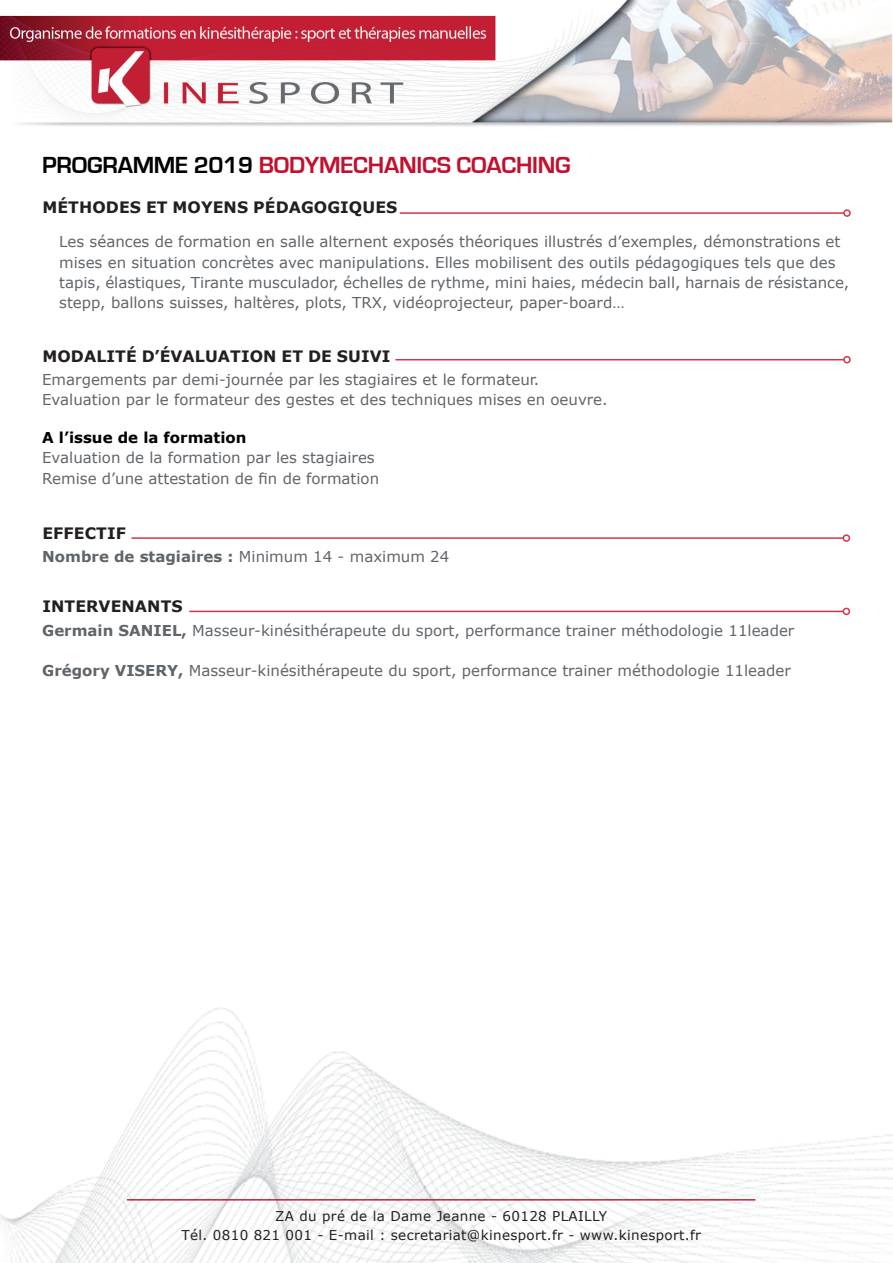
<style>
.page{position:relative;width:893px;height:1263px;background:#fff}
.page>*{position:absolute;margin:0;border:0;box-sizing:border-box;transform-origin:0 0}
.t1{font:700 24px "Eurostile";letter-spacing:-.01em;color:#c3102f}
.t2{font:700 15.75px "Verdana";letter-spacing:.005em;color:#231f20}
.t3{font:15px/20.2px "Verdana";color:#60656a}
.t4{font:700 15px "Verdana";color:#60656a}
.t5{font:700 15px "Verdana";color:#000}
.t6{font:13.5px/19.5px "Verdana";letter-spacing:.025em;color:#231f20;text-align:center}
.s1{color:#000}
.s2{font-weight:400}
.s3{font-weight:700}
</style>
<div class="page">
<img style="left:0;top:1007px;width:893px;height:256px">
<img style="left:0;top:0;width:893px;height:127px">
<hr style="left:127px;top:1199px;width:628px;height:1px;background:#c31f3b">
<hr style="left:400px;top:212px;width:444px;height:2px;background:#d33449">
<div style="left:843px;top:209px;width:8px;height:8px;border:2px solid #d33449;border-radius:50%"></div>
<hr style="left:395px;top:359px;width:449px;height:1px;background:#d33449">
<div style="left:843px;top:356px;width:8px;height:7px;border:2px solid #d33449;border-radius:50%"></div>
<hr style="left:131px;top:537px;width:712px;height:2px;background:#d33449">
<div style="left:843px;top:534px;width:7px;height:8px;border:2px solid #d33449;border-radius:50%"></div>
<hr style="left:189px;top:611px;width:654px;height:1px;background:#d33449">
<div style="left:843px;top:608px;width:7px;height:7px;border:2px solid #d33449;border-radius:50%"></div>
<h1 class="t1" style="left:42px;top:152px;width:530px"><span class="s1">PROGRAMME 2019</span> BODYMECHANICS COACHING</h1>
<p class="t2" style="left:42px;top:196px;width:356px">M ÉTHODES ET MOYENS PÉDAGOGIQUES</p>
<p class="t3" style="left:59px;top:232px;width:792px">Les séances de formation en salle alternent exposés théoriques illustrés d’exemples, démonstrations et mises en situation concrètes avec manipulations. Elles mobilisent des outils pédagogiques tels que des tapis, élastiques, Tirante musculador, échelles de rythme, mini haies, médecin ball, harnais de résistance, stepp, ballons suisses, haltères, plots, TRX, vidéoprojecteur, paper-board…</p>
<p class="t2" style="left:42px;top:345px;width:350px">MO DALITÉ D’ÉVALUATIO N ET DE SUIVI</p>
<p class="t3" style="left:42px;top:369px;width:567px">Emargements par demi-journée par les stagiaires et le formateur.<br>Evaluation par le formateur des gestes et des techniques mises en oeuvre.</p>
<p class="t5" style="left:42px;top:427px;width:206px">A L’ISSUE DE LA FORMATION</p>
<p class="t3" style="left:42px;top:448px;width:339px">Evaluation de la formation par les stagiaires<br>Remise d’une attestation de fin de formation</p>
<p class="t2" style="left:42px;top:522px;width:85px">EFFECTIF</p>
<p class="t4" style="left:42px;top:546px;width:409px">NOMBRE DE STAGIAIRES : <span class="s2">Minimum 14 - maximum 24</span></p>
<p class="t2" style="left:42px;top:595px;width:142px">INTERVENANTS</p>
<p class="t4" style="left:42px;top:620px;width:88px">GERMAIN SANIEL</p>
<p class="t3" style="left:182px;top:620px;width:614px"><span class="s3">,</span> Masseur-kinésithérapeute du sport, performance trainer méthodologie 11leader</p>
<p class="t4" style="left:42px;top:660px;width:85px">GRÉGORY VISERY</p>
<p class="t3" style="left:178px;top:660px;width:614px"><span class="s3">,</span> Masseur-kinésithérapeute du sport, performance trainer méthodologie 11leader</p>
<p class="t6" style="left:181px;top:1206px;width:521px">ZA du pré de la Dame Jeanne - 60128 PLAILLY<br>Tél. 0810 821 001 - E-mail : secretariat@kinesport.fr - www.kinesport.fr</p>
</div>
